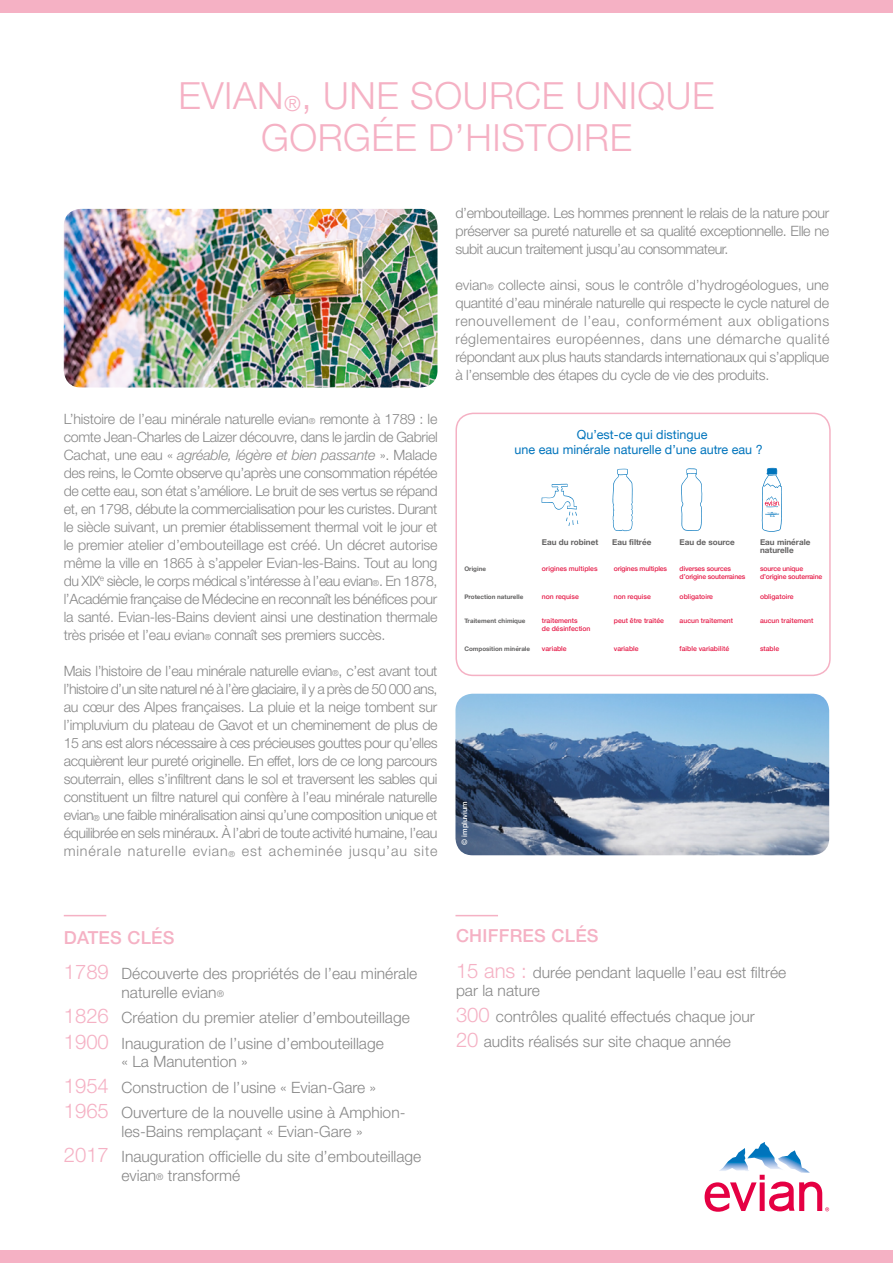
<style>
.page{position:relative;width:893px;height:1263px;background:#fff}
.page>*{position:absolute;margin:0;border:0;box-sizing:border-box;transform-origin:0 0}
.t1{font:300 37.5px/42px "Helvetica Neue";letter-spacing:.015em;color:#f5b1c4;text-align:center}
.t2{font:500 18px "Helvetica Neue";letter-spacing:.015em;color:#f5b1c4}
.t3{font:300 15.6px/25.3px "Helvetica Neue";color:#878787}
.t4{font:300 14.25px/18px "Helvetica Neue";letter-spacing:-.02em;color:#878787;text-align:justify}
.t5{font:12.6px/14.9px "Helvetica Neue";color:#0074bc;text-align:center}
.t6{font:700 8.1px/7.9px "Helvetica Neue";color:#646363}
.t7{font:500 7.5px "Helvetica Neue";color:#fff}
.t8{font:500 6.9px/7.9px "Helvetica Neue";color:#e61d4a}
.t9{font:500 6.9px/7.9px "Helvetica Neue";letter-spacing:-.02em;color:#e61d4a}
.t10{font:700 6.3px "Helvetica Neue";color:#646363}
.s1{font-size:21px}
.s2{font-size:8.25px}
.s3{font-style:italic}
.s4{font-size:20.25px;color:#f5b1c4}
.s5{font-size:9.15px}
</style>
<div class="page">
<div style="left:0;top:1250px;width:893px;height:13px;background:#f5b1c4"></div>
<div style="left:0;top:0;width:893px;height:13px;background:#f5b1c4"></div>
<svg style="left:705px;top:1142px;width:124px;height:70px"></svg>
<hr style="left:64px;top:915px;width:42px;height:1px;background:#f5b1c4">
<hr style="left:455px;top:915px;width:43px;height:1px;background:#f5b1c4">
<img style="left:64px;top:209px;width:373px;height:178px">
<img style="left:455px;top:694px;width:374px;height:161px">
<div style="left:455px;top:413px;width:376px;height:263px;border:2px solid #f5b1c4;border-radius:17px"></div>
<svg style="left:681px;top:468px;width:21px;height:63px"></svg>
<svg style="left:612px;top:469px;width:21px;height:62px"></svg>
<svg style="left:542px;top:484px;width:36px;height:42px"></svg>
<svg style="left:762px;top:468px;width:20px;height:64px"></svg>
<h1 class="t1" style="left:179px;top:74px;width:537px">EVIAN<span class="s1">®</span>, UNE SOURCE UNIQUE<br>GORGÉE D’HISTOIRE</h1>
<p class="t4" style="left:64px;top:410px;width:375px">L’histoire de l’eau minérale naturelle evian<span class="s2">®</span> remonte à 1789 : le comte Jean-Charles de Laizer découvre, dans le jardin de Gabriel Cachat, une eau « <span class="s3">agréable, légère et bien passante</span> ». Malade des reins, le Comte observe qu’après une consommation répétée de cette eau, son état s’améliore. Le bruit de ses vertus se répand et, en 1798, débute la commercialisation pour les curistes. Durant le siècle suivant, un premier établissement thermal voit le jour et le premier atelier d’embouteillage est créé. Un décret autorise même la ville en 1865 à s’appeler Evian-les-Bains. Tout au long du XIX<sup>e</sup> siècle, le corps médical s’intéresse à l’eau evian<span class="s2">®</span>. En 1878, l’Académie française de Médecine en reconnaît les bénéfices pour la santé. Evian-les-Bains devient ainsi une destination thermale très prisée et l’eau evian<span class="s2">®</span> connaît ses premiers succès.</p>
<p class="t4" style="left:64px;top:662px;width:375px">Mais l’histoire de l’eau minérale naturelle evian<span class="s2">®</span>, c’est avant tout l’histoire d’un site naturel né à l’ère glaciaire, il y a près de 50 000 ans, au cœur des Alpes françaises. La pluie et la neige tombent sur l’impluvium du plateau de Gavot et un cheminement de plus de 15 ans est alors nécessaire à ces précieuses gouttes pour qu’elles acquièrent leur pureté originelle. En effet, lors de ce long parcours souterrain, elles s’infiltrent dans le sol et traversent les sables qui constituent un filtre naturel qui confère à l’eau minérale naturelle evian<span class="s2">®</span> une faible minéralisation ainsi qu’une composition unique et équilibrée en sels minéraux. À l’abri de toute activité humaine, l’eau minérale naturelle evian<span class="s2">®</span> est acheminée jusqu’au site</p>
<p class="t4" style="left:455px;top:204px;width:375px">d’embouteillage. Les hommes prennent le relais de la nature pour préserver sa pureté naturelle et sa qualité exceptionnelle. Elle ne subit aucun traitement jusqu’au consommateur.</p>
<p class="t4" style="left:455px;top:276px;width:375px">evian<span class="s2">®</span> collecte ainsi, sous le contrôle d’hydrogéologues, une quantité d’eau minérale naturelle qui respecte le cycle naturel de renouvellement de l’eau, conformément aux obligations réglementaires européennes, dans une démarche qualité répondant aux plus hauts standards internationaux qui s’applique à l’ensemble des étapes du cycle de vie des produits.</p>
<p class="t5" style="left:515px;top:428px;width:250px">Qu’est-ce qui distingue<br>une eau minérale naturelle d’une autre eau ?</p>
<p class="t10" style="left:464px;top:564px;width:23px">Origine</p>
<p class="t10" style="left:464px;top:592px;width:60px">Protection naturelle</p>
<p class="t10" style="left:464px;top:616px;width:63px">Traitement chimique</p>
<p class="t10" style="left:464px;top:644px;width:67px">Composition minérale</p>
<p class="t6" style="left:542px;top:538px;width:58px">Eau du robinet</p>
<p class="t6" style="left:612px;top:538px;width:41px">Eau filtrée</p>
<p class="t8" style="left:542px;top:564px;width:57px">origines multiples</p>
<p class="t8" style="left:542px;top:592px;width:39px">non requise</p>
<p class="t8" style="left:542px;top:616px;width:50px">traitements<br>de désinfection</p>
<p class="t8" style="left:542px;top:644px;width:26px">variable</p>
<p class="t9" style="left:614px;top:564px;width:55px">origines multiples</p>
<p class="t8" style="left:614px;top:592px;width:39px">non requise</p>
<p class="t8" style="left:614px;top:616px;width:52px">peut être traitée</p>
<p class="t8" style="left:614px;top:644px;width:26px">variable</p>
<p class="t6" style="left:680px;top:538px;width:57px">Eau de source</p>
<p class="t9" style="left:680px;top:564px;width:67px">diverses sources d’origine souterraines</p>
<p class="t8" style="left:680px;top:592px;width:35px">obligatoire</p>
<p class="t8" style="left:680px;top:616px;width:55px">aucun traitement</p>
<p class="t8" style="left:680px;top:644px;width:51px">faible variabilité</p>
<p class="t6" style="left:760px;top:538px;width:52px">Eau minérale naturelle</p>
<p class="t9" style="left:760px;top:564px;width:64px">source unique d’origine souterraine</p>
<p class="t8" style="left:760px;top:592px;width:35px">obligatoire</p>
<p class="t8" style="left:760px;top:616px;width:55px">aucun traitement</p>
<p class="t8" style="left:760px;top:644px;width:21px">stable</p>
<p class="t7" style="left:460px;top:845px;width:45px;rotate:-90deg">© impluvium</p>
<p class="t2" style="left:64px;top:926px;width:112px">DATES CLÉS</p>
<p class="t3" style="left:122px;top:964px;width:297px;line-height:18.8px;text-indent:-58px"><span class="s4">1789</span> Découverte des propriétés de l’eau minérale naturelle evian<span class="s5">®</span></p>
<p class="t3" style="left:64px;top:1005px;width:348px"><span class="s4">1826</span> Création du premier atelier d’embouteillage<br><span class="s4">1900</span> Inauguration de l’usine d’embouteillage</p>
<p class="t3" style="left:64px;top:1049px;width:343px;text-indent:58px">« La Manutention »<br><span class="s4">1954</span> Construction de l’usine « Evian-Gare »<br><span class="s4">1965</span> Ouverture de la nouvelle usine à Amphion-</p>
<p class="t3" style="left:64px;top:1118px;width:359px;text-align:center">les-Bains remplaçant « Evian-Gare »<br><span class="s4">2017</span> Inauguration officielle du site d’embouteillage</p>
<p class="t3" style="left:122px;top:1162px;width:120px">evian<span class="s5">®</span> transformé</p>
<p class="t2" style="left:456px;top:925px;width:144px">CHIFFRES CLÉS</p>
<p class="t3" style="left:456px;top:962px;width:332px;line-height:18.8px"><span class="s4">15 ans :</span> durée pendant laquelle l’eau est filtrée par la nature</p>
<p class="t3" style="left:456px;top:1003px;width:300px"><span class="s4">300</span> contrôles qualité effectués chaque jour<br><span class="s4">20</span> audits réalisés sur site chaque année</p>
</div>
